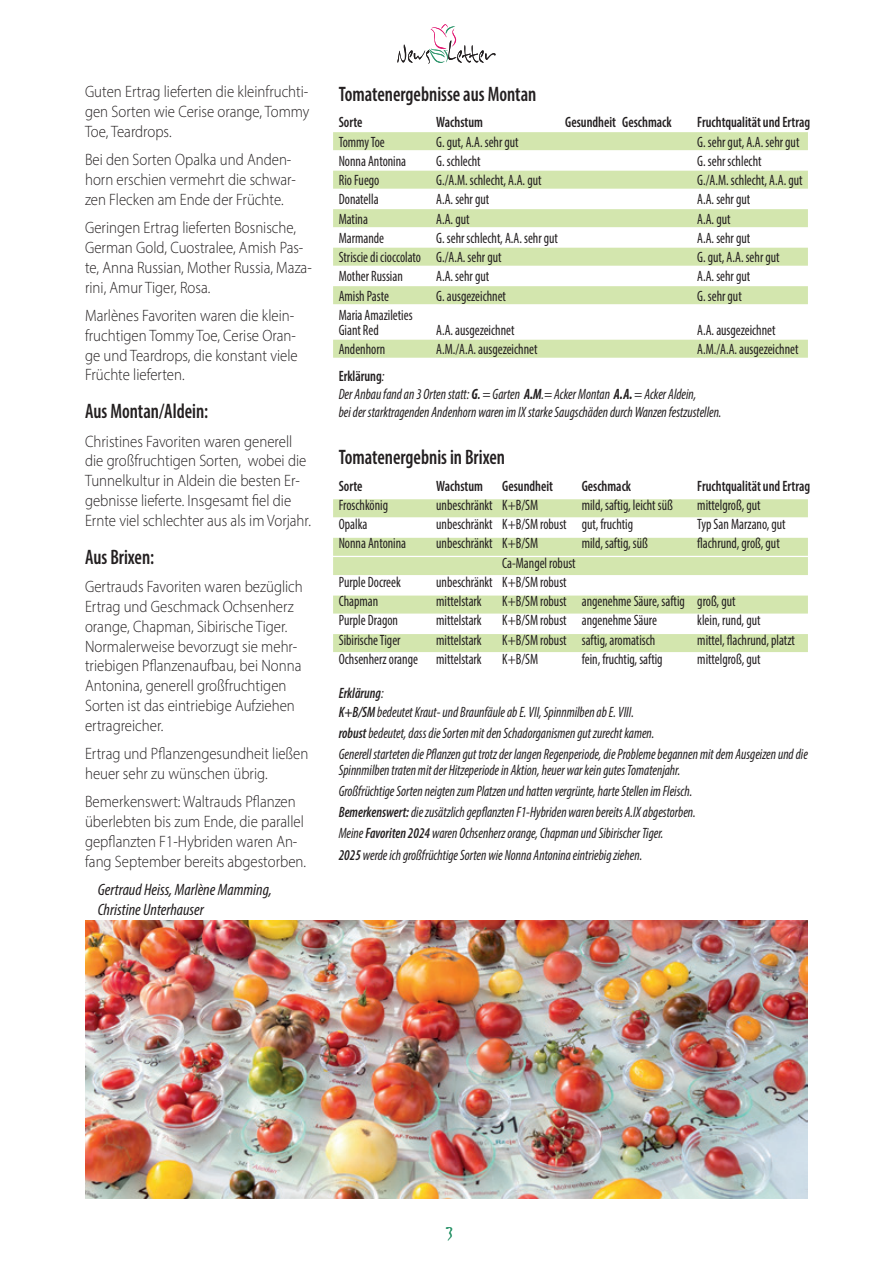
<style>
.page{position:relative;width:893px;height:1263px;background:#fff}
.page>*{position:absolute;margin:0;border:0;box-sizing:border-box;transform-origin:0 0}
.t1{font:600 condensed 21px "Myriad Pro";color:#231f20;scale:.9 1}
.t2{font:21px "Inkburrow";color:#30966d}
.t3{font:300 16.5px/19.8px "Myriad Pro";color:#231f20;scale:.9 1}
.t4{font:italic condensed 16.5px/19.8px "Myriad Pro";color:#231f20}
.t5{font:condensed 15px/15px "Myriad Pro";color:#231f20;scale:.9 1}
.t6{font:italic condensed 15px/20.7px "Myriad Pro";color:#231f20;scale:.9 1}
.t7{font:600 condensed 15px "Myriad Pro";color:#231f20;scale:.9 1}
.s1{font-weight:600;font-style:normal}
.s2{font-weight:700}
.s3{font-weight:600}
</style>
<div class="page">
<svg style="left:397px;top:24px;width:99px;height:40px"></svg>
<div style="left:333px;top:499px;width:475px;height:18px;background:#d3e6ae"></div>
<div style="left:333px;top:538px;width:475px;height:18px;background:#d3e6ae"></div>
<div style="left:333px;top:557px;width:475px;height:18px;background:#d3e6ae"></div>
<div style="left:333px;top:595px;width:475px;height:18px;background:#d3e6ae"></div>
<div style="left:333px;top:634px;width:475px;height:18px;background:#d3e6ae"></div>
<div style="left:333px;top:132px;width:475px;height:18px;background:#d3e6ae"></div>
<div style="left:333px;top:171px;width:475px;height:18px;background:#d3e6ae"></div>
<div style="left:333px;top:209px;width:475px;height:18px;background:#d3e6ae"></div>
<div style="left:333px;top:248px;width:475px;height:18px;background:#d3e6ae"></div>
<div style="left:333px;top:286px;width:475px;height:18px;background:#d3e6ae"></div>
<div style="left:333px;top:340px;width:475px;height:18px;background:#d3e6ae"></div>
<img style="left:85px;top:921px;width:723px;height:277px">
<p class="t3" style="left:85px;top:82px;width:251px;text-align:justify">Guten Ertrag lieferten die kleinfruchti&shy;gen Sorten wie Cerise orange, Tommy Toe, Teardrops.</p>
<p class="t3" style="left:85px;top:150px;width:236px">Bei den Sorten Opalka und Anden&shy;horn erschien vermehrt die schwar&shy;zen Flecken am Ende der Früchte.</p>
<p class="t3" style="left:85px;top:218px;width:253px">Geringen Ertrag lieferten Bosnische, German Gold, Cuostralee, Amish Pas&shy;te, Anna Russian, Mother Russia, Maza&shy;rini, Amur Tiger, Rosa.</p>
<p class="t3" style="left:85px;top:305px;width:238px">Marlènes Favoriten waren die klein&shy;fruchtigen Tommy Toe, Cerise Oran&shy;ge und Teardrops, die konstant viele<br>Früchte lieferten.</p>
<h1 class="t1" style="left:85px;top:398px;width:139px">Aus Montan/Aldein:</h1>
<p class="t3" style="left:85px;top:431px;width:252px">Christines Favoriten waren generell die großfruchtigen Sorten, wobei die Tunnelkultur in Aldein die besten Er&shy;gebnisse lieferte. Insgesamt fiel die Ernte viel schlechter aus als im Vorjahr.</p>
<h1 class="t1" style="left:85px;top:544px;width:79px">Aus Brixen:</h1>
<p class="t3" style="left:85px;top:576px;width:244px">Gertrauds Favoriten waren bezüglich Ertrag und Geschmack Ochsenherz orange, Chapman, Sibirische Tiger.<br>Normalerweise bevorzugt sie mehr&shy;triebigen Pflanzenaufbau, bei Nonna Antonina, generell großfruchtigen Sorten ist das eintriebige Aufziehen ertragreicher.</p>
<p class="t3" style="left:85px;top:743px;width:250px">Ertrag und Pflanzengesundheit ließen heuer sehr zu wünschen übrig.</p>
<p class="t3" style="left:85px;top:791px;width:247px">Bemerkenswert: Waltrauds Pflanzen überlebten bis zum Ende, die parallel gepflanzten F1-Hybriden waren An&shy;fang September bereits abgestorben.</p>
<p class="t4" style="left:98px;top:879px;width:176px">Gertraud Heiss, Marlène Mamming,<br>Christine Unterhauser</p>
<h1 class="t1" style="left:339px;top:81px;width:221px">Tomatenergebnisse aus Montan</h1>
<p class="t7" style="left:339px;top:113px;width:28px">Sorte</p>
<p class="t7" style="left:436px;top:113px;width:53px">Wachstum</p>
<p class="t7" style="left:565px;top:113px;width:120px">Gesundheit Geschmack</p>
<p class="t7" style="left:697px;top:113px;width:127px">Fruchtqualität und Ertrag</p>
<p class="t5" style="left:339px;top:134px;width:53px">Tommy Toe</p>
<p class="t5" style="left:436px;top:134px;width:93px">G. gut, A.A. sehr gut</p>
<p class="t5" style="left:697px;top:134px;width:115px">G. sehr gut, A.A. sehr gut</p>
<p class="t5" style="left:339px;top:153px;width:76px">Nonna Antonina</p>
<p class="t5" style="left:436px;top:153px;width:51px">G. schlecht</p>
<p class="t5" style="left:697px;top:153px;width:73px">G. sehr schlecht</p>
<p class="t5" style="left:339px;top:172px;width:47px">Rio Fuego</p>
<p class="t5" style="left:436px;top:172px;width:119px">G./A.M. schlecht, A.A. gut</p>
<p class="t5" style="left:697px;top:172px;width:119px">G./A.M. schlecht, A.A. gut</p>
<p class="t5" style="left:339px;top:192px;width:46px">Donatella</p>
<p class="t5" style="left:436px;top:192px;width:60px">A.A. sehr gut</p>
<p class="t5" style="left:697px;top:192px;width:60px">A.A. sehr gut</p>
<p class="t5" style="left:339px;top:211px;width:34px">Matina</p>
<p class="t5" style="left:436px;top:211px;width:39px">A.A. gut</p>
<p class="t5" style="left:697px;top:211px;width:39px">A.A. gut</p>
<p class="t5" style="left:339px;top:230px;width:52px">Marmande</p>
<p class="t5" style="left:436px;top:230px;width:137px">G. sehr schlecht, A.A. sehr gut</p>
<p class="t5" style="left:697px;top:230px;width:60px">A.A. sehr gut</p>
<p class="t5" style="left:339px;top:249px;width:182px">Striscie di cioccolato G./A.A. sehr gut</p>
<p class="t5" style="left:697px;top:249px;width:93px">G. gut, A.A. sehr gut</p>
<p class="t5" style="left:339px;top:269px;width:73px">Mother Russian</p>
<p class="t5" style="left:436px;top:269px;width:60px">A.A. sehr gut</p>
<p class="t5" style="left:697px;top:269px;width:60px">A.A. sehr gut</p>
<p class="t5" style="left:339px;top:288px;width:57px">Amish Paste</p>
<p class="t5" style="left:436px;top:288px;width:79px">G. ausgezeichnet</p>
<p class="t5" style="left:697px;top:288px;width:51px">G. sehr gut</p>
<p class="t5" style="left:339px;top:307px;width:84px">Maria Amazileties<br>Giant Red</p>
<p class="t5" style="left:436px;top:322px;width:88px">A.A. ausgezeichnet</p>
<p class="t5" style="left:697px;top:322px;width:88px">A.A. ausgezeichnet</p>
<p class="t5" style="left:339px;top:341px;width:53px">Andenhorn</p>
<p class="t5" style="left:436px;top:341px;width:114px">A.M./A.A. ausgezeichnet</p>
<p class="t5" style="left:697px;top:341px;width:114px">A.M./A.A. ausgezeichnet</p>
<p class="t6" style="left:339px;top:366px;width:427px;line-height:18px"><span class="s1">Erklärung</span>:<br>Der Anbau fand an 3 Orten statt: <span class="s2">G</span><span class="s3">.</span> = Garten <span class="s2">A.M</span>.= Acker Montan <span class="s2">A.A.</span> = Acker Aldein,<br>bei der starktragenden Andenhorn waren im IX starke Saugschäden durch Wanzen festzustellen.</p>
<h1 class="t1" style="left:339px;top:444px;width:186px">Tomatenergebnis in Brixen</h1>
<p class="t7" style="left:339px;top:476px;width:28px">Sorte</p>
<p class="t7" style="left:436px;top:476px;width:53px">Wachstum</p>
<p class="t7" style="left:502px;top:476px;width:58px">Gesundheit</p>
<p class="t7" style="left:582px;top:476px;width:56px">Geschmack</p>
<p class="t7" style="left:697px;top:476px;width:127px">Fruchtqualität und Ertrag</p>
<p class="t5" style="left:339px;top:497px;width:56px">Froschkönig</p>
<p class="t5" style="left:436px;top:497px;width:115px">unbeschränkt K+B/SM</p>
<p class="t5" style="left:582px;top:497px;width:103px">mild, saftig, leicht süß</p>
<p class="t5" style="left:697px;top:497px;width:72px">mittelgroß, gut</p>
<p class="t5" style="left:339px;top:516px;width:33px">Opalka</p>
<p class="t5" style="left:436px;top:516px;width:220px">unbeschränkt K+B/SM robust gut, fruchtig</p>
<p class="t5" style="left:697px;top:516px;width:100px">Typ San Marzano, gut</p>
<p class="t5" style="left:339px;top:536px;width:76px">Nonna Antonina</p>
<p class="t5" style="left:436px;top:536px;width:115px">unbeschränkt K+B/SM</p>
<p class="t5" style="left:582px;top:536px;width:75px">mild, saftig, süß</p>
<p class="t5" style="left:697px;top:536px;width:93px">flachrund, groß, gut</p>
<p class="t5" style="left:502px;top:555px;width:83px">Ca-Mangel robust</p>
<p class="t5" style="left:339px;top:574px;width:70px">Purple Docreek</p>
<p class="t5" style="left:436px;top:574px;width:146px">unbeschränkt K+B/SM robust</p>
<p class="t5" style="left:339px;top:593px;width:45px">Chapman</p>
<p class="t5" style="left:436px;top:593px;width:52px">mittelstark</p>
<p class="t5" style="left:502px;top:593px;width:261px">K+B/SM robust angenehme Säure, saftig groß, gut</p>
<p class="t5" style="left:339px;top:613px;width:67px">Purple Dragon</p>
<p class="t5" style="left:436px;top:613px;width:52px">mittelstark</p>
<p class="t5" style="left:502px;top:613px;width:173px">K+B/SM robust angenehme Säure</p>
<p class="t5" style="left:697px;top:613px;width:72px">klein, rund, gut</p>
<p class="t5" style="left:339px;top:632px;width:70px">Sibirische Tiger</p>
<p class="t5" style="left:436px;top:632px;width:52px">mittelstark</p>
<p class="t5" style="left:502px;top:632px;width:171px">K+B/SM robust saftig, aromatisch</p>
<p class="t5" style="left:697px;top:632px;width:110px">mittel, flachrund, platzt</p>
<p class="t5" style="left:339px;top:651px;width:160px">Ochsenherz orange mittelstark</p>
<p class="t5" style="left:502px;top:651px;width:41px">K+B/SM</p>
<p class="t5" style="left:582px;top:651px;width:91px">fein, fruchtig, saftig</p>
<p class="t5" style="left:697px;top:651px;width:72px">mittelgroß, gut</p>
<p class="t6" style="left:339px;top:683px;width:330px;line-height:19.2px"><span class="s3">Erklärung</span>:<br><span class="s3">K+B/SM</span> bedeutet Kraut- und Braunfäule ab E. VII, Spinnmilben ab E. VIII.</p>
<p class="t6" style="left:339px;top:722px;width:523px"><span class="s3">robust</span> bedeutet, dass die Sorten mit den Schadorganismen gut zurecht kamen.<br>Generell starteten die Pflanzen gut trotz der langen Regenperiode, die Probleme begannen mit dem Ausgeizen und die</p>
<p class="t6" style="left:339px;top:760px;width:398px">Spinnmilben traten mit der Hitzeperiode in Aktion, heuer war kein gutes Tomatenjahr.<br>Großfrüchtige Sorten neigten zum Platzen und hatten vergrünte, harte Stellen im Fleisch.<br><span class="s3">Bemerkenswert:</span> die zusätzlich gepflanzten F1-Hybriden waren bereits A.IX abgestorben.<br>Meine <span class="s3">Favoriten 2024</span> waren Ochsenherz orange, Chapman und Sibirischer Tiger.</p>
<p class="t6" style="left:339px;top:844px;width:339px"><span class="s3">2025</span> werde ich großfrüchtige Sorten wie Nonna Antonina eintriebig ziehen.</p>
<h1 class="t2" style="left:446px;top:1220px;width:9px">3</h1>
</div>
